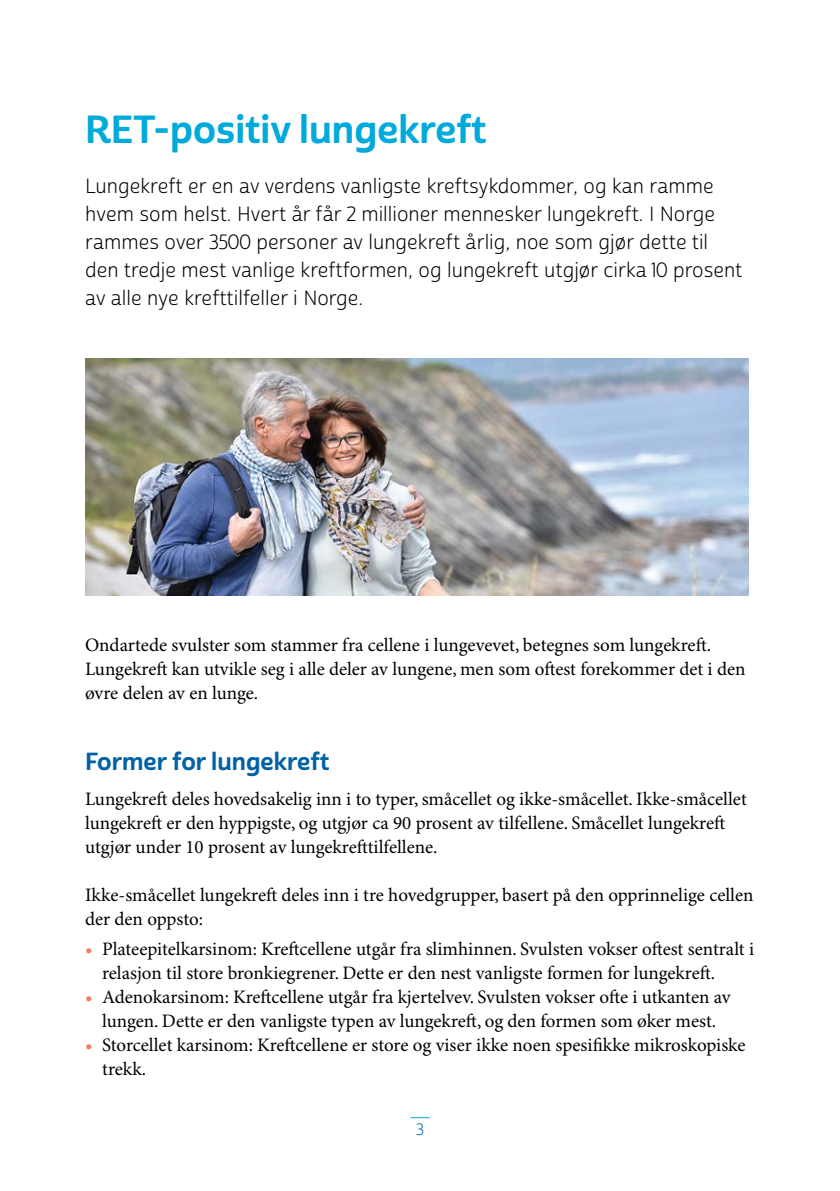
<style>
.page{position:relative;width:840px;height:1191px;background:#fff}
.page>*{position:absolute;margin:0;border:0;box-sizing:border-box;transform-origin:0 0}
.t1{font:38px "Cabrito Sans Nor Bol";color:#00aadb}
.t2{font:24px "Cabrito Sans Nor Bol";color:#0062a5}
.t3{font:20px/28px "Cabrito Sans Nor Boo";color:#000}
.t4{font:19px/24px "Minion Pro";color:#000}
.t5{font:16px "Cabrito Sans Nor Boo";color:#0062a5}
.s1{font-weight:700;color:#f07f62}
</style>
<div class="page">
<svg style="left:410px;top:1117px;width:19px;height:1px"></svg>
<img style="left:85px;top:359px;width:662px;height:236px">
<h1 class="t1" style="left:85px;top:105px;width:403px">RET-positiv lungekreft</h1>
<p class="t3" style="left:85px;top:173px;width:658px">Lungekreft er en av verdens vanligste kreftsykdommer, og kan ramme hvem som helst. Hvert år får 2 millioner mennesker lungekreft. I Norge rammes over 3500 personer av lungekreft årlig, noe som gjør dette til den tredje mest vanlige kreftformen, og lungekreft utgjør cirka 10 prosent av alle nye krefttilfeller i Norge.</p>
<p class="t4" style="left:85px;top:633px;width:661px">Ondartede svulster som stammer fra cellene i lungevevet, betegnes som lungekreft.<br>Lungekreft kan utvikle seg i alle deler av lungene, men som oftest forekommer det i den øvre delen av en lunge.</p>
<p class="t2" style="left:85px;top:746px;width:246px">Former for lungekreft</p>
<p class="t4" style="left:85px;top:787px;width:662px">Lungekreft deles hovedsakelig inn i to typer, småcellet og ikke-småcellet. Ikke-småcellet lungekreft er den hyppigste, og utgjør ca 90 prosent av tilfellene. Småcellet lungekreft utgjør under 10 prosent av lungekrefttilfellene.</p>
<p class="t4" style="left:85px;top:883px;width:669px">Ikke-småcellet lungekreft deles inn i tre hovedgrupper, basert på den opprinnelige cellen der den oppsto:</p>
<p class="t4" style="left:102px;top:937px;width:653px;text-indent:-17px"><span class="s1">•</span> Plateepitelkarsinom: Kreftcellene utgår fra slimhinnen. Svulsten vokser oftest sentralt i relasjon til store bronkiegrener. Dette er den nest vanligste formen for lungekreft.</p>
<p class="t4" style="left:85px;top:985px;width:646px;text-align:center"><span class="s1">•</span> Adenokarsinom: Kreftcellene utgår fra kjertelvev. Svulsten vokser ofte i utkanten av lungen. Dette er den vanligste typen av lungekreft, og den formen som øker mest.</p>
<p class="t4" style="left:102px;top:1033px;width:644px;text-indent:-17px"><span class="s1">•</span> Storcellet karsinom: Kreftcellene er store og viser ikke noen spesifikke mikroskopiske trekk.</p>
<p class="t5" style="left:416px;top:1119px;width:9px">3</p>
</div>
